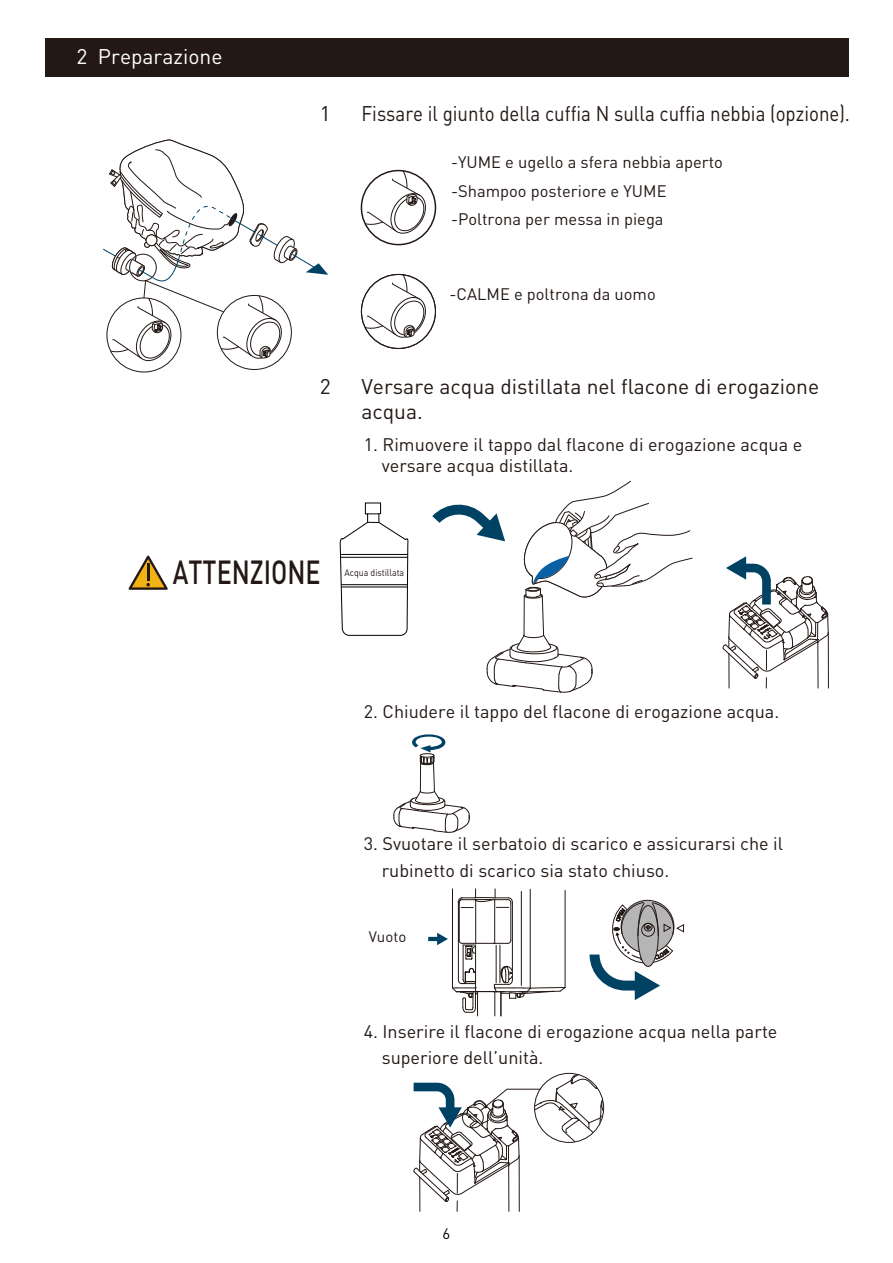
<style>
.page{position:relative;width:893px;height:1263px;background:#fff}
.page>*{position:absolute;margin:0;border:0;box-sizing:border-box;transform-origin:0 0}
.t1{font:500 33px "DINOT";color:#231815;scale:.76 1}
.t2{font:21px "DINOT";color:#231815;scale:.89 1}
.t3{font:21px/25.2px "DINOT";color:#231815}
.t4{font:21px "DINOT";color:#fff}
.t5{font:18px/21.6px "DINOT";color:#231815}
.t6{font:16.5px/28.5px "DINOT";color:#231815}
.t7{font:15px "DINOT";color:#231815}
.t8{font:15px "DINOT";color:#040000}
.t9{font:9.6px "DINOT";color:#231815;scale:.92 1}
</style>
<div class="page">
<div style="left:45px;top:38px;width:803px;height:39px;background:#231813"></div>
<svg style="left:361px;top:274px;width:67px;height:64px"></svg>
<svg style="left:361px;top:171px;width:67px;height:65px"></svg>
<div style="left:361px;top:170px;width:75px;height:75px;border:2px solid #231815;border-radius:50%"></div>
<svg style="left:103px;top:139px;width:225px;height:224px"></svg>
<hr style="left:475px;top:900px;width:1px;height:43px;background:#231815">
<hr style="left:475px;top:945px;width:1px;height:46px;background:#231815">
<hr style="left:452px;top:889px;width:1px;height:99px;background:#231815">
<hr style="left:565px;top:890px;width:1px;height:97px;background:#231815">
<hr style="left:510px;top:903px;width:1px;height:37px;background:#231815">
<hr style="left:494px;top:900px;width:1px;height:43px;background:#231815">
<svg style="left:493px;top:939px;width:19px;height:5px"></svg>
<hr style="left:459px;top:903px;width:1px;height:37px;background:#231815">
<hr style="left:462px;top:943px;width:32px;height:1px;background:#231815">
<hr style="left:521px;top:891px;width:1px;height:94px;background:#231815">
<hr style="left:512px;top:902px;width:1px;height:78px;background:#231815">
<hr style="left:530px;top:889px;width:1px;height:99px;background:#231815">
<hr style="left:496px;top:945px;width:1px;height:38px;background:#231815">
<hr style="left:500px;top:945px;width:1px;height:38px;background:#231815">
<hr style="left:463px;top:945px;width:1px;height:35px;background:#231815">
<hr style="left:458px;top:902px;width:1px;height:78px;background:#231815">
<svg style="left:457px;top:889px;width:56px;height:19px"></svg>
<svg style="left:458px;top:939px;width:18px;height:21px"></svg>
<svg style="left:452px;top:966px;width:114px;height:50px"></svg>
<svg style="left:722px;top:556px;width:107px;height:132px"></svg>
<svg style="left:428px;top:933px;width:20px;height:12px"></svg>
<svg style="left:413px;top:1073px;width:191px;height:138px"></svg>
<svg style="left:590px;top:899px;width:94px;height:101px"></svg>
<svg style="left:340px;top:480px;width:353px;height:353px"></svg>
<hr style="left:341px;top:587px;width:66px;height:1px;background:#000">
<hr style="left:341px;top:554px;width:67px;height:1px;background:#000">
<svg style="left:129px;top:555px;width:39px;height:35px"></svg>
<p class="t4" style="left:77px;top:41px;width:148px">2 Preparazione</p>
<p class="t3" style="left:320px;top:99px;width:12px">1</p>
<p class="t2" style="left:361px;top:97px;width:550px">Fissare il giunto della cuffia N sulla cuffia nebbia (opzione).</p>
<p class="t6" style="left:451px;top:146px;width:273px">-YUME e ugello a sfera nebbia aperto -Shampoo posteriore e YUME -Poltrona per messa in piega</p>
<p class="t3" style="left:320px;top:372px;width:12px">2</p>
<p class="t6" style="left:449px;top:278px;width:208px">-CALME e poltrona da uomo</p>
<p class="t3" style="left:361px;top:372px;width:459px">Versare acqua distillata nel flacone di erogazione acqua.</p>
<p class="t5" style="left:382px;top:432px;width:422px;text-indent:-18px">1. Rimuovere il tappo dal flacone di erogazione acqua e versare acqua distillata.</p>
<h1 class="t1" style="left:173px;top:547px;width:196px">ATTENZIONE</h1>
<p class="t9" style="left:344px;top:565px;width:66px">Acqua distillata</p>
<p class="t5" style="left:364px;top:699px;width:417px">2. Chiudere il tappo del flacone di erogazione acqua.</p>
<p class="t5" style="left:382px;top:828px;width:403px;line-height:27px;text-indent:-18px">3. Svuotare il serbatoio di scarico e assicurarsi che il rubinetto di scarico sia stato chiuso.</p>
<p class="t7" style="left:369px;top:925px;width:39px">Vuoto</p>
<p class="t5" style="left:382px;top:1017px;width:397px;line-height:25.5px;text-indent:-18px">4. Inserire il flacone di erogazione acqua nella parte superiore dell’unità.</p>
<p class="t8" style="left:443px;top:1222px;width:9px">6</p>
</div>
